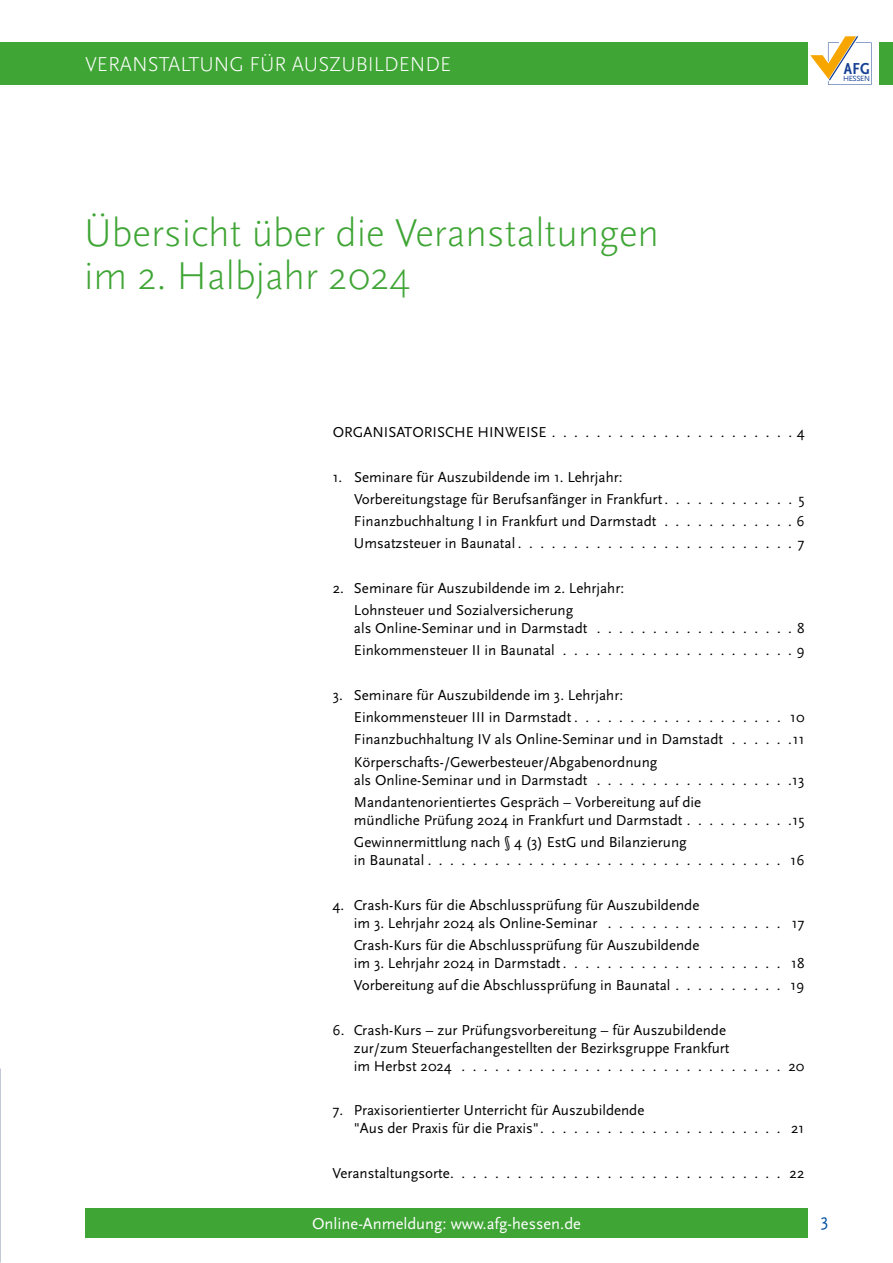
<style>
.page{position:relative;width:893px;height:1263px;background:#fff}
.page>*{position:absolute;margin:0;border:0;box-sizing:border-box;transform-origin:0 0}
.t1{font:300 40.5px/43.5px "Scala Sans";color:#3fa535}
.t2{font:300 21px "Scala Sans";color:#fff}
.t3{font:18px "Scala Sans";color:#004f9f}
.t4{font:700 condensed 16.65px "Scala Sans";color:#164194}
.t5{font:16.5px "Scala Sans";color:#fff}
.t6{font:15px/18px "Scala Sans";color:#000}
.t7{font:7.8px "Scala Sans";letter-spacing:-.05em;color:#164194}
</style>
<div class="page">
<div style="left:0;top:43px;width:893px;height:42px;background:#3fa535"></div>
<div style="left:808px;top:32px;width:70px;height:64px;background:#fff"></div>
<svg style="left:810px;top:36px;width:62px;height:49px"></svg>
<div style="left:85px;top:1208px;width:723px;height:29px;background:#3fa535"></div>
<h2 class="t2" style="left:85px;top:53px;width:367px">VERANSTALTUNG FÜR AUSZUBILDENDE</h2>
<p class="t4" style="left:844px;top:59px;width:28px">AFG</p>
<p class="t7" style="left:843px;top:74px;width:28px">HESSEN</p>
<h1 class="t1" style="left:84px;top:211px;width:577px">Übersicht über die Veranstaltungen im 2. Halbjahr 2024</h1>
<p class="t6" style="left:333px;top:424px;width:215px">ORGANISATORISCHE HINWEISE</p>
<p class="t6" style="left:797px;top:424px;width:9px">4</p>
<p class="t6" style="left:354px;top:466px;width:452px;line-height:22.2px;text-indent:-21px">1. Seminare für Auszubildende im 1. Lehrjahr:<br>Vorbereitungstage für Berufsanfänger in Frankfurt . . . . . . . . . . . . 5<br>Finanzbuchhaltung I in Frankfurt und Darmstadt</p>
<p class="t6" style="left:354px;top:510px;width:452px;line-height:22.2px;text-align:right">6<br>Umsatzsteuer in Baunatal . . . . . . . . . . . . . . . . . . . . . . . . . 7</p>
<p class="t6" style="left:354px;top:577px;width:272px;line-height:22.2px;text-indent:-21px">2. Seminare für Auszubildende im 2. Lehrjahr:<br>Lohnsteuer und Sozialversicherung</p>
<p class="t6" style="left:354px;top:620px;width:235px">als Online-Seminar und in Darmstadt</p>
<p class="t6" style="left:797px;top:620px;width:9px">8</p>
<p class="t6" style="left:354px;top:642px;width:202px">Einkommensteuer II in Baunatal</p>
<p class="t6" style="left:796px;top:642px;width:10px">9</p>
<p class="t6" style="left:354px;top:684px;width:452px;line-height:22.2px;text-indent:-21px">3. Seminare für Auszubildende im 3. Lehrjahr:<br>Einkommensteuer III in Darmstadt . . . . . . . . . . . . . . . . . . . 10<br>Finanzbuchhaltung IV als Online-Seminar und in Damstadt</p>
<p class="t6" style="left:793px;top:731px;width:13px">11</p>
<p class="t6" style="left:354px;top:753px;width:305px">Körperschafts-/Gewerbesteuer/Abgabenordnung als Online-Seminar und in Darmstadt</p>
<p class="t6" style="left:792px;top:771px;width:14px">13</p>
<p class="t6" style="left:354px;top:793px;width:349px">Mandantenorientiertes Gespräch – Vorbereitung auf die mündliche Prüfung 2024 in Frankfurt und Darmstadt</p>
<p class="t6" style="left:792px;top:811px;width:14px">15</p>
<p class="t6" style="left:354px;top:834px;width:452px">Gewinnermittlung nach § 4 (3) EstG und Bilanzierung<br>in Baunatal . . . . . . . . . . . . . . . . . . . . . . . . . . . . . . . . 16</p>
<p class="t6" style="left:354px;top:896px;width:347px;text-indent:-21px">4. Crash-Kurs für die Abschlussprüfung für Auszubildende im 3. Lehrjahr 2024 als Online-Seminar</p>
<p class="t6" style="left:792px;top:914px;width:14px">17</p>
<p class="t6" style="left:354px;top:936px;width:452px">Crash-Kurs für die Abschlussprüfung für Auszubildende<br>im 3. Lehrjahr 2024 in Darmstadt . . . . . . . . . . . . . . . . . . . . 18</p>
<p class="t6" style="left:354px;top:977px;width:318px">Vorbereitung auf die Abschlussprüfung in Baunatal</p>
<p class="t6" style="left:790px;top:977px;width:16px">19</p>
<p class="t6" style="left:354px;top:1021px;width:377px;text-indent:-21px">6. Crash-Kurs – zur Prüfungsvorbereitung – für Auszubildende zur/zum Steuerfachangestellten der Bezirksgruppe Frankfurt im Herbst 2024</p>
<p class="t6" style="left:788px;top:1057px;width:17px">20</p>
<p class="t6" style="left:354px;top:1102px;width:452px;text-indent:-21px">7. Praxisorientierter Unterricht für Auszubildende<br>"Aus der Praxis für die Praxis" . . . . . . . . . . . . . . . . . . . . . . 21</p>
<p class="t6" style="left:332px;top:1164px;width:473px">Veranstaltungsorte . . . . . . . . . . . . . . . . . . . . . . . . . . . . . . 22</p>
<p class="t5" style="left:312px;top:1214px;width:270px">Online-Anmeldung: www.afg-hessen.de</p>
<p class="t3" style="left:821px;top:1210px;width:9px">3</p>
</div>
